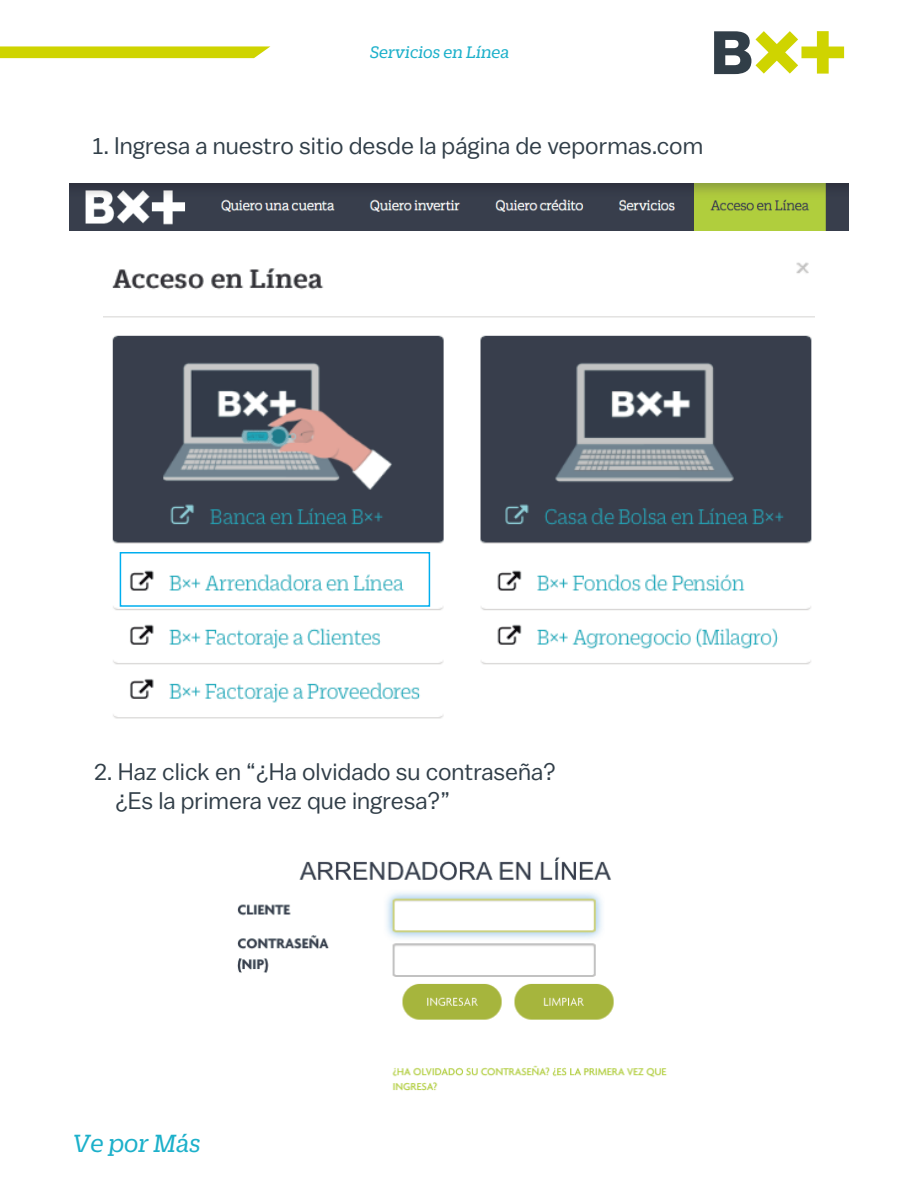
<style>
.page{position:relative;width:918px;height:1188px;background:#fff}
.page>*{position:absolute;margin:0;border:0;box-sizing:border-box;transform-origin:0 0}
.t1{font:italic 27px "Duplicate Slab";color:#1cb0ca}
.t2{font:24px/28.8px "Balto";color:#313e48}
.t3{font:italic 18.15px "Duplicate Slab";color:#1cb0ca}
</style>
<div class="page">
<svg style="left:714px;top:31px;width:130px;height:43px"></svg>
<svg style="left:0;top:46px;width:270px;height:12px;background:#d2d610"></svg>
<img style="left:237px;top:857px;width:430px;height:234px">
<img style="left:104px;top:262px;width:710px;height:457px">
<div style="left:120px;top:552px;width:310px;height:55px;border:2px solid #00aeef"></div>
<img style="left:70px;top:183px;width:778px;height:48px">
<p class="t3" style="left:370px;top:41px;width:141px">Servicios en Línea</p>
<p class="t2" style="left:93px;top:130px;width:612px">1. Ingresa a nuestro sitio desde la página de vepormas.com</p>
<p class="t2" style="left:115px;top:757px;width:443px;text-indent:-21px">2. Haz click en “¿Ha olvidado su contraseña? ¿Es la primera vez que ingresa?”</p>
<p class="t1" style="left:72px;top:1126px;width:130px">Ve por Más</p>
</div>
